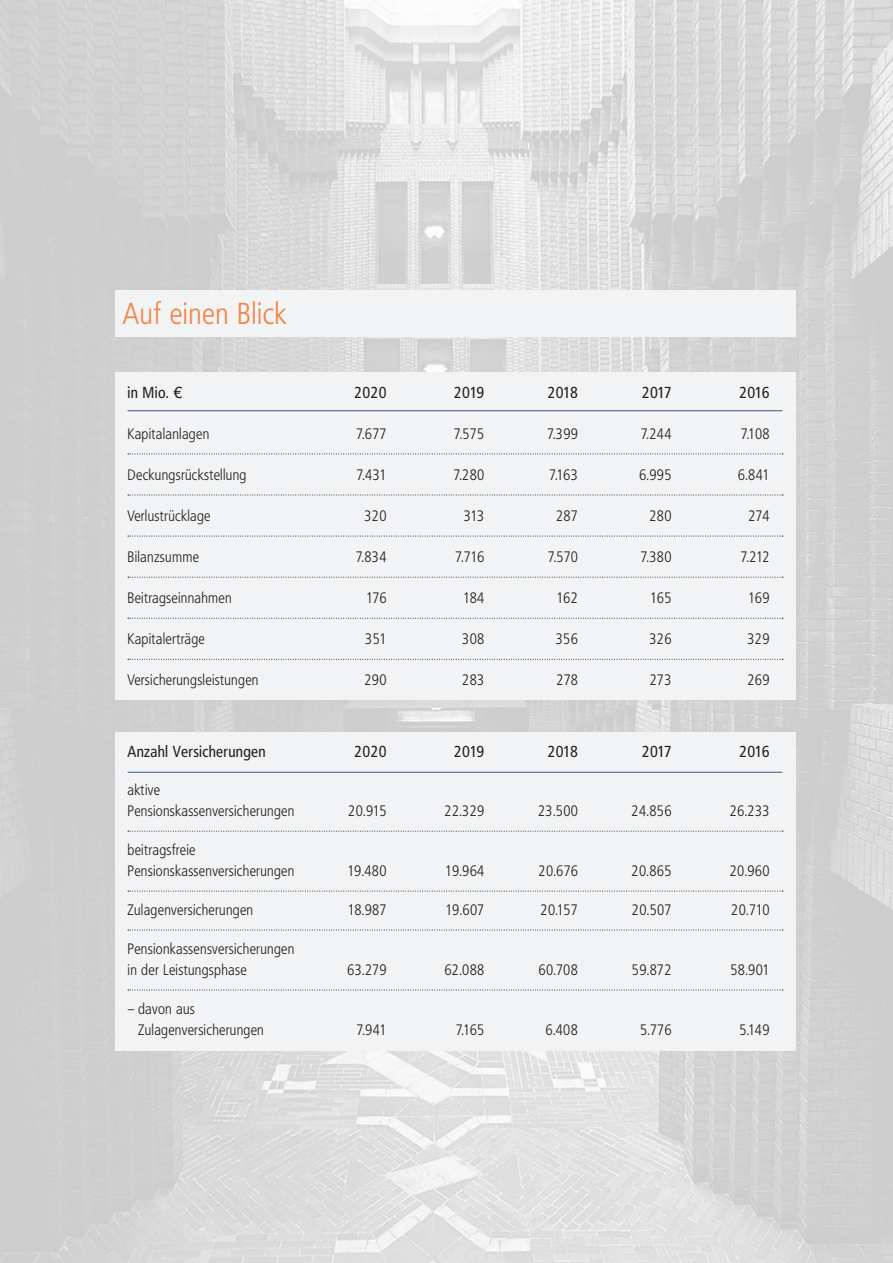
<style>
.page{position:relative;width:893px;height:1263px;background:#fff}
.page>*{position:absolute;margin:0;border:0;box-sizing:border-box;transform-origin:0 0}
.t1{font:300 30px "Frutiger Condensed BQ";letter-spacing:.02em;color:#f58345}
.t2{font:15.75px "Frutiger Condensed BQ";letter-spacing:.02em;color:#231f20}
.t3{font:300 15px/21px "Frutiger Condensed BQ";letter-spacing:.02em;color:#231f20}
.s1{font-family:"Helvetica Neue LT Std"}
</style>
<div class="page">
<img style="left:0;top:0;width:893px;height:1263px">
<div style="left:115px;top:372px;width:680px;height:327px;background:#f2f3f4"></div>
<div style="left:115px;top:732px;width:680px;height:318px;background:#f2f3f4"></div>
<div style="left:115px;top:290px;width:680px;height:47px;background:#f2f3f4"></div>
<hr style="left:128px;top:410px;width:654px;height:1px;background:#39578f">
<svg style="left:128px;top:454px;width:655px;height:1px"></svg>
<svg style="left:128px;top:495px;width:655px;height:1px"></svg>
<svg style="left:128px;top:536px;width:655px;height:1px"></svg>
<svg style="left:128px;top:577px;width:655px;height:1px"></svg>
<svg style="left:128px;top:618px;width:655px;height:1px"></svg>
<svg style="left:128px;top:659px;width:655px;height:1px"></svg>
<hr style="left:128px;top:772px;width:654px;height:1px;background:#39578f">
<svg style="left:128px;top:831px;width:655px;height:1px"></svg>
<svg style="left:128px;top:891px;width:655px;height:1px"></svg>
<svg style="left:128px;top:930px;width:655px;height:1px"></svg>
<svg style="left:128px;top:989px;width:655px;height:1px"></svg>
<h1 class="t1" style="left:123px;top:295px;width:165px">Auf einen Blick</h1>
<p class="t2" style="left:128px;top:382px;width:56px">in Mio. <span class="s1">€</span></p>
<p class="t2" style="left:354px;top:382px;width:34px">2020</p>
<p class="t2" style="left:454px;top:382px;width:32px">2019</p>
<p class="t2" style="left:547px;top:382px;width:32px">2018</p>
<p class="t2" style="left:642px;top:382px;width:31px">2017</p>
<p class="t2" style="left:739px;top:382px;width:32px">2016</p>
<p class="t3" style="left:128px;top:423px;width:83px">Kapitalanlagen</p>
<p class="t3" style="left:356px;top:423px;width:32px">7.677</p>
<p class="t3" style="left:454px;top:423px;width:32px">7.575</p>
<p class="t3" style="left:547px;top:423px;width:32px">7.399</p>
<p class="t3" style="left:641px;top:423px;width:32px">7.244</p>
<p class="t3" style="left:741px;top:423px;width:30px">7.108</p>
<p class="t3" style="left:128px;top:464px;width:120px">Deckungsrückstellung</p>
<p class="t3" style="left:356px;top:464px;width:32px">7.431</p>
<p class="t3" style="left:454px;top:464px;width:32px">7.280</p>
<p class="t3" style="left:549px;top:464px;width:30px">7.163</p>
<p class="t3" style="left:639px;top:464px;width:34px">6.995</p>
<p class="t3" style="left:738px;top:464px;width:33px">6.841</p>
<p class="t3" style="left:128px;top:505px;width:84px">Verlustrücklage</p>
<p class="t3" style="left:364px;top:505px;width:24px">320</p>
<p class="t3" style="left:464px;top:505px;width:22px">313</p>
<p class="t3" style="left:556px;top:505px;width:23px">287</p>
<p class="t3" style="left:649px;top:505px;width:24px">280</p>
<p class="t3" style="left:748px;top:505px;width:23px">274</p>
<p class="t3" style="left:128px;top:546px;width:73px">Bilanzsumme</p>
<p class="t3" style="left:356px;top:546px;width:32px">7.834</p>
<p class="t3" style="left:455px;top:546px;width:31px">7.716</p>
<p class="t3" style="left:548px;top:546px;width:32px">7.570</p>
<p class="t3" style="left:641px;top:546px;width:32px">7.380</p>
<p class="t3" style="left:741px;top:546px;width:31px">7.212</p>
<p class="t3" style="left:128px;top:587px;width:106px">Beitragseinnahmen</p>
<p class="t3" style="left:366px;top:587px;width:22px">176</p>
<p class="t3" style="left:463px;top:587px;width:23px">184</p>
<p class="t3" style="left:557px;top:587px;width:23px">162</p>
<p class="t3" style="left:650px;top:587px;width:23px">165</p>
<p class="t3" style="left:748px;top:587px;width:23px">169</p>
<p class="t3" style="left:128px;top:628px;width:79px">Kapitalerträge</p>
<p class="t3" style="left:365px;top:628px;width:23px">351</p>
<p class="t3" style="left:462px;top:628px;width:24px">308</p>
<p class="t3" style="left:556px;top:628px;width:24px">356</p>
<p class="t3" style="left:649px;top:628px;width:24px">326</p>
<p class="t3" style="left:747px;top:628px;width:24px">329</p>
<p class="t3" style="left:128px;top:670px;width:132px">Versicherungsleistungen</p>
<p class="t3" style="left:364px;top:670px;width:24px">290</p>
<p class="t3" style="left:462px;top:670px;width:24px">283</p>
<p class="t3" style="left:557px;top:670px;width:23px">278</p>
<p class="t3" style="left:650px;top:670px;width:23px">273</p>
<p class="t3" style="left:747px;top:670px;width:24px">269</p>
<p class="t2" style="left:128px;top:742px;width:140px">Anzahl Versicherungen</p>
<p class="t2" style="left:354px;top:742px;width:34px">2020</p>
<p class="t2" style="left:454px;top:742px;width:32px">2019</p>
<p class="t2" style="left:547px;top:742px;width:32px">2018</p>
<p class="t2" style="left:642px;top:742px;width:31px">2017</p>
<p class="t2" style="left:739px;top:742px;width:32px">2016</p>
<p class="t3" style="left:128px;top:779px;width:168px">aktive<br>Pensionskassenversicherungen</p>
<p class="t3" style="left:348px;top:800px;width:40px">20.915</p>
<p class="t3" style="left:444px;top:800px;width:41px">22.329</p>
<p class="t3" style="left:538px;top:800px;width:41px">23.500</p>
<p class="t3" style="left:632px;top:800px;width:41px">24.856</p>
<p class="t3" style="left:730px;top:800px;width:41px">26.233</p>
<p class="t3" style="left:128px;top:839px;width:168px">beitragsfreie<br>Pensionskassenversicherungen</p>
<p class="t3" style="left:347px;top:860px;width:41px">19.480</p>
<p class="t3" style="left:445px;top:860px;width:41px">19.964</p>
<p class="t3" style="left:538px;top:860px;width:41px">20.676</p>
<p class="t3" style="left:632px;top:860px;width:41px">20.865</p>
<p class="t3" style="left:730px;top:860px;width:41px">20.960</p>
<p class="t3" style="left:128px;top:899px;width:127px">Zulagenversicherungen</p>
<p class="t3" style="left:348px;top:899px;width:40px">18.987</p>
<p class="t3" style="left:446px;top:899px;width:40px">19.607</p>
<p class="t3" style="left:541px;top:899px;width:39px">20.157</p>
<p class="t3" style="left:632px;top:899px;width:41px">20.507</p>
<p class="t3" style="left:731px;top:899px;width:40px">20.710</p>
<p class="t3" style="left:128px;top:938px;width:168px">Pensionkassensversicherungen in der Leistungsphase</p>
<p class="t3" style="left:347px;top:959px;width:41px">63.279</p>
<p class="t3" style="left:444px;top:959px;width:41px">62.088</p>
<p class="t3" style="left:538px;top:959px;width:41px">60.708</p>
<p class="t3" style="left:632px;top:959px;width:41px">59.872</p>
<p class="t3" style="left:730px;top:959px;width:41px">58.901</p>
<p class="t3" style="left:138px;top:998px;width:127px;text-indent:-11px">– davon aus<br>Zulagenversicherungen</p>
<p class="t3" style="left:356px;top:1019px;width:32px">7.941</p>
<p class="t3" style="left:456px;top:1019px;width:30px">7.165</p>
<p class="t3" style="left:545px;top:1019px;width:34px">6.408</p>
<p class="t3" style="left:640px;top:1019px;width:33px">5.776</p>
<p class="t3" style="left:739px;top:1019px;width:32px">5.149</p>
</div>
